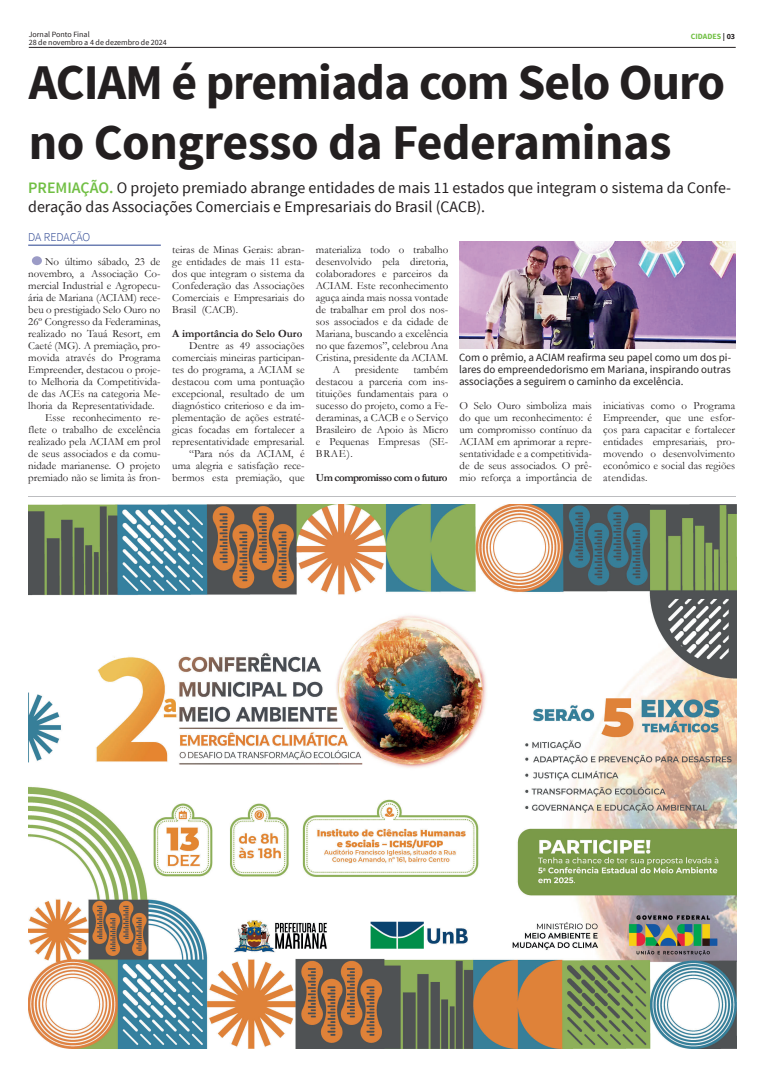
<style>
.page{position:relative;width:766px;height:1078px;background:#fff}
.page>*{position:absolute;margin:0;border:0;box-sizing:border-box;transform-origin:0 0}
.t1{font:700 49.8px/59.8px "Source Sans Pro";letter-spacing:-.02em;color:#231f20}
.t2{font:15.9px/19.1px "Source Sans Pro";color:#231f20}
.t3{font:300 12px "Source Sans Pro";letter-spacing:-.01em;color:#253f8e}
.t4{font:11px/12px "Garamond";color:#231f20;text-align:justify}
.t5{font:11px/12px "Source Sans Pro";color:#231f20;text-align:justify}
.t6{font:700 11px "Garamond";letter-spacing:-.04em;color:#231f20}
.t7{font:700 11px "Garamond";color:#231f20}
.t8{font:8px/8px "Source Sans Pro";color:#231f20}
.t9{font:700 8px "Source Sans Pro";color:#71bf44}
.s1{color:#231f20}
.s2{font-weight:600;color:#71bf44}
</style>
<div class="page">
<hr style="left:29px;top:47px;width:706px;height:1px;background:#231f20">
<hr style="left:29px;top:496px;width:706px;height:1px;background:#bcbdc0">
<hr style="left:28px;top:245px;width:133px;height:1px;background:#253f8e">
<div style="left:32px;top:256px;width:10px;height:9px;background:#9b9bc6;border-radius:50%"></div>
<img style="left:459px;top:241px;width:276px;height:108px">
<img style="left:28px;top:504px;width:707px;height:544px">
<p class="t8" style="left:29px;top:30px;width:139px">Jornal Ponto Final<br>28 de novembro a 4 de dezembro de 2024</p>
<p class="t9" style="left:690px;top:31px;width:46px">CIDADES <span class="s1">| 03</span></p>
<h1 class="t1" style="left:29px;top:55px;width:697px">ACIAM é premiada com Selo Ouro no Congresso da Federaminas</h1>
<h2 class="t2" style="left:28px;top:179px;width:704px"><span class="s2">PREMIAÇÃO.</span> O projeto premiado abrange entidades de mais 11 estados que integram o sistema da Confe&shy;deração das Associações Comerciais e Empresariais do Brasil (CACB).</h2>
<p class="t3" style="left:28px;top:230px;width:63px">DA REDAÇÃO</p>
<p class="t4" style="left:45px;top:255px;width:117px">No último sábado, 23 de</p>
<p class="t4" style="left:28px;top:267px;width:134px">novembro, a Associação Co-</p>
<p class="t4" style="left:28px;top:279px;width:134px">mercial Industrial e Agropecu-</p>
<p class="t4" style="left:28px;top:291px;width:134px">ária de Mariana (ACIAM) rece-</p>
<p class="t4" style="left:28px;top:303px;width:134px">beu o prestigiado Selo Ouro no</p>
<p class="t4" style="left:28px;top:315px;width:134px">26º Congresso da Federaminas,</p>
<p class="t4" style="left:28px;top:327px;width:134px">realizado no Tauá Resort, em</p>
<p class="t4" style="left:28px;top:339px;width:134px">Caeté (MG). A premiação, pro-</p>
<p class="t4" style="left:28px;top:351px;width:134px">movida através do Programa</p>
<p class="t4" style="left:28px;top:363px;width:134px">Empreender, destacou o proje-</p>
<p class="t4" style="left:28px;top:375px;width:134px">to Melhoria da Competitivida-</p>
<p class="t4" style="left:28px;top:387px;width:134px">de das ACEs na categoria Me-</p>
<p class="t4" style="left:28px;top:399px;width:128px">lhoria da Representatividade.</p>
<p class="t4" style="left:45px;top:411px;width:117px">Esse reconhecimento re-</p>
<p class="t4" style="left:28px;top:423px;width:134px">flete o trabalho de excelência</p>
<p class="t4" style="left:28px;top:435px;width:134px">realizado pela ACIAM em prol</p>
<p class="t4" style="left:28px;top:447px;width:134px">de seus associados e da comu-</p>
<p class="t4" style="left:28px;top:459px;width:134px">nidade marianense. O projeto</p>
<p class="t4" style="left:28px;top:471px;width:134px">premiado não se limita às fron-</p>
<p class="t4" style="left:172px;top:243px;width:134px">teiras de Minas Gerais: abran&shy;ge entidades de mais 11 esta&shy;dos que integram o sistema da Confederação das Associações Comerciais e Empresariais do Brasil (CACB).</p>
<p class="t7" style="left:172px;top:326px;width:131px">A importância do Selo Ouro</p>
<p class="t4" style="left:172px;top:339px;width:134px;text-align:right">Dentre as 49 associações comerciais mineiras participan&shy;tes do programa, a ACIAM se destacou com uma pontuação excepcional, resultado de um diagnóstico criterioso e da im&shy;plementação de ações estraté&shy;gicas focadas em fortalecer a representatividade empresarial. “Para nós da ACIAM, é uma alegria e satisfação rece&shy;bermos esta premiação, que</p>
<p class="t4" style="left:316px;top:243px;width:134px">materializa todo o trabalho</p>
<p class="t4" style="left:316px;top:255px;width:134px">desenvolvido pela diretoria,</p>
<p class="t4" style="left:316px;top:267px;width:134px">colaboradores e parceiros da</p>
<p class="t4" style="left:316px;top:279px;width:134px">ACIAM. Este reconhecimento</p>
<p class="t4" style="left:316px;top:291px;width:134px">aguça ainda mais nossa vontade</p>
<p class="t4" style="left:316px;top:303px;width:134px">de trabalhar em prol dos nos-</p>
<p class="t4" style="left:316px;top:315px;width:134px">sos associados e da cidade de</p>
<p class="t4" style="left:316px;top:327px;width:134px">Mariana, buscando a excelência</p>
<p class="t4" style="left:316px;top:339px;width:134px">no que fazemos”, celebrou Ana</p>
<p class="t4" style="left:316px;top:351px;width:134px">Cristina, presidente da ACIAM.</p>
<p class="t4" style="left:333px;top:363px;width:9px">A</p>
<p class="t4" style="left:355px;top:363px;width:45px">presidente</p>
<p class="t5" style="left:459px;top:351px;width:273px">Com o prêmio, a ACIAM reafirma seu papel como um dos pi&shy;lares do empreendedorismo em Mariana, inspirando outras associações a seguirem o caminho da excelência.</p>
<p class="t4" style="left:316px;top:363px;width:134px;text-indent:98px">também destacou a parceria com ins&shy;tituições fundamentais para o sucesso do projeto, como a Fe&shy;deraminas, a CACB e o Serviço Brasileiro de Apoio às Micro e Pequenas Empresas (SE-BRAE).</p>
<p class="t6" style="left:316px;top:469px;width:133px">Um compromisso com o futuro</p>
<p class="t4" style="left:459px;top:399px;width:134px">O Selo Ouro simboliza mais do que um reconhecimento: é um compromisso contínuo da ACIAM em aprimorar a repre&shy;sentatividade e a competitivida&shy;de de seus associados. O prê&shy;mio reforça a importância de</p>
<p class="t4" style="left:603px;top:399px;width:133px">iniciativas como o Programa Empreender, que une esfor&shy;ços para capacitar e fortalecer entidades empresariais, pro&shy;movendo o desenvolvimento econômico e social das regiões atendidas.</p>
</div>
